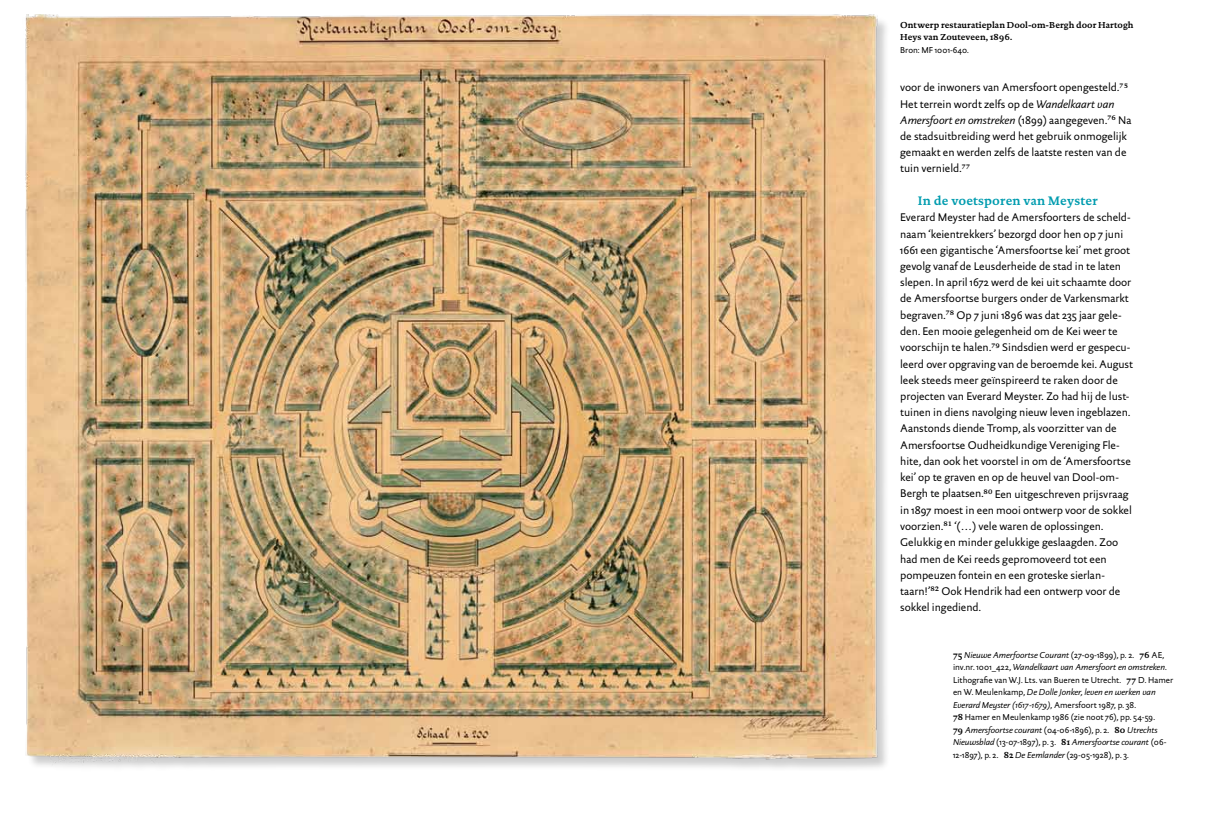
<style>
.page{position:relative;width:1205px;height:815px;background:#fff}
.page>*{position:absolute;margin:0;border:0;box-sizing:border-box;transform-origin:0 0}
.t1{font:700 12.5px "DTL Documenta ST";letter-spacing:.01em;color:#009caf}
.t2{font:11.25px/16.2px "DTL Documenta Sans ST";letter-spacing:-.005em;color:#000}
.t3{font:8.75px/12.5px "DTL Documenta Sans ST";color:#000}
.t4{font:700 8.75px/12.5px "DTL Documenta ST";color:#000}
.s1{font-style:italic}
.s2{font-family:"DTL Documenta ST";font-weight:700}
</style>
<div class="page">
<img style="left:25px;top:14px;width:862px;height:754px">
<p class="t4" style="left:900px;top:18px;width:235px">Ontwerp restauratieplan Dool-om-Bergh door Hartogh<br>Heys van Zouteveen, 1896.</p>
<p class="t3" style="left:900px;top:43px;width:70px">Bron: MF 1001-640.</p>
<p class="t2" style="left:900px;top:79px;width:233px">voor de inwoners van Amersfoort opengesteld.<sup>75<br></sup>Het terrein wordt zelfs op de <span class="s1">Wandelkaart van Amersfoort en omstreken</span> (1899) aangegeven.<sup>76</sup> Na de stadsuitbreiding werd het gebruik onmogelijk gemaakt en werden zelfs de laatste resten van de tuin vernield.<sup>77</sup></p>
<p class="t1" style="left:918px;top:193px;width:181px">In de voetsporen van Meyster</p>
<p class="t2" style="left:900px;top:209px;width:234px">Everard Meyster had de Amersfoorters de scheld&shy;naam ‘keientrekkers’ bezorgd door hen op 7 juni 1661 een gigantische ‘Amersfoortse kei’ met groot gevolg vanaf de Leusderheide de stad in te laten slepen. In april 1672 werd de kei uit schaamte door de Amersfoortse burgers onder de Varkensmarkt begraven.<sup>78</sup> Op 7 juni 1896 was dat 235 jaar gele&shy;den. Een mooie gelegenheid om de Kei weer te voorschijn te halen.<sup>79</sup> Sindsdien werd er gespecu&shy;leerd over opgraving van de beroemde kei. August leek steeds meer geïnspireerd te raken door de projecten van Everard Meyster. Zo had hij de lust&shy;tuinen in diens navolging nieuw leven ingeblazen.<br>Aanstonds diende Tromp, als voorzitter van de Amersfoortse Oudheidkundige Vereniging Fle&shy;hite, dan ook het voorstel in om de ‘Amersfoortse kei’ op te graven en op de heuvel van Dool-om-Bergh te plaatsen.<sup>80</sup> Een uitgeschreven prijsvraag in 1897 moest in een mooi ontwerp voor de sokkel voorzien.<sup>81</sup> ‘(…) vele waren de oplossingen.<br>Gelukkig en minder gelukkige geslaagden. Zoo had men de Kei reeds gepromoveerd tot een pompeuzen fontein en een groteske sierlan&shy;taarn!’<sup>82</sup> Ook Hendrik had een ontwerp voor de sokkel ingediend.</p>
<p class="t3" style="left:953px;top:648px;width:222px"><span class="s2">75</span> <span class="s1">Nieuwe Amerfoortse Courant</span> (27-09-1899), p. 2. <span class="s2">76</span> AE, inv.nr. 1001_422, <span class="s1">Wandelkaart van Amersfoort en omstreken</span>.<br>Lithografie van W.J. Lts. van Bueren te Utrecht. <span class="s2">77</span> D. Hamer en W. Meulenkamp, <span class="s1">De Dolle Jonker, leven en werken van Everard Meyster (1617-1679)</span>, Amersfoort 1987, p. 38.<br><span class="s2">78</span> Hamer en Meulenkamp 1986 (zie noot 76), pp. 54-59.<br><span class="s2">79</span> <span class="s1">Amersfoortse courant</span> (04-06-1896), p. 2. <span class="s2">80</span> <span class="s1">Utrechts Nieuwsblad</span> (13-07-1897), p. 3. <span class="s2">81</span> <span class="s1">Amersfoortse courant</span> (06- 12-1897), p. 2. <span class="s2">82</span> <span class="s1">De Eemlander</span> (29-05-1928), p. 3.</p>
</div>
